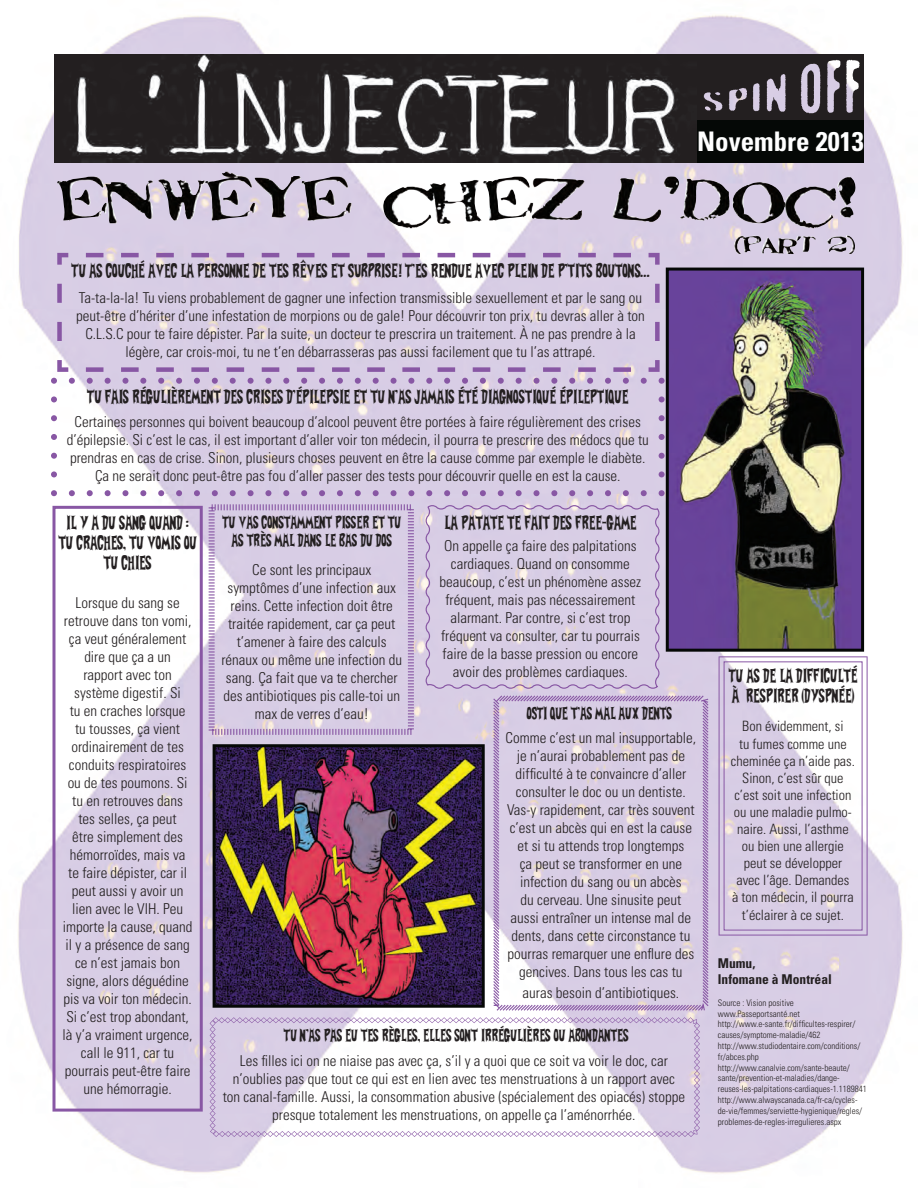
<style>
.page{position:relative;width:918px;height:1188px;background:#fff}
.page>*{position:absolute;margin:0;border:0;box-sizing:border-box;transform-origin:0 0}
.t1{font:700 condensed 27px "Univers LT Std";color:#fff}
.t2{font:16.5px/19.8px "Bat Font";color:#231f20;text-align:center}
.t3{font:300 condensed 15px/18px "Univers LT Std";color:#231f20;text-align:center}
.t4{font:15px/18px "Bat Font";color:#231f20;text-align:center}
.t5{font:300 condensed 14.25px/17.1px "Univers LT Std";color:#231f20;text-align:center}
.t6{font:700 condensed 13.5px/16.2px "Univers LT Std";color:#231f20}
.t7{font:300 condensed 9px/10.8px "Univers LT Std";color:#231f20}
</style>
<div class="page">
<img style="left:18px;top:15px;width:885px;height:1159px">
<img style="left:57px;top:172px;width:799px;height:49px">
<img style="left:54px;top:54px;width:644px;height:109px">
<img style="left:697px;top:54px;width:167px;height:66px">
<img style="left:213px;top:744px;width:272px;height:264px">
<div style="left:697px;top:120px;width:167px;height:42px;background:#050806"></div>
<svg style="left:666px;top:268px;width:198px;height:384px;background:#675871"></svg>
<svg style="left:57px;top:253px;width:603px;height:119px;background:#d6cae2"></svg>
<svg style="left:51px;top:378px;width:614px;height:118px;background:#dacfe5"></svg>
<svg style="left:52px;top:506px;width:151px;height:606px;fill:#d9cee5"></svg>
<div style="left:426px;top:505px;width:234px;height:184px;background:#d8cde5"></div>
<svg style="left:209px;top:504px;width:205px;height:231px;background:#d6cae2"></svg>
<svg style="left:493px;top:695px;width:216px;height:316px;background:#d6cae2"></svg>
<svg style="left:719px;top:656px;width:149px;height:280px"></svg>
<svg style="left:210px;top:1017px;width:490px;height:120px"></svg>
<p class="t2" style="left:72px;top:259px;width:579px">Tu as couché avec la personne de tes rêves et SURPRISE! T’es rendue avec plein de p’tits boutons…</p>
<p class="t3" style="left:76px;top:289px;width:570px">Ta-ta-la-la! Tu viens probablement de gagner une infection transmissible sexuellement et par le sang ou peut-être d’hériter d’une infestation de morpions ou de gale! Pour découvrir ton prix, tu devras aller à ton C.L.S.C pour te faire dépister. Par la suite, un docteur te prescrira un traitement. À ne pas prendre à la légère, car crois-moi, tu ne t’en débarrasseras pas aussi facilement que tu l’as attrapé.</p>
<p class="t2" style="left:87px;top:385px;width:542px">Tu fais régulièrement des crises d’épilepsie et tu n’as jamais été diagnostiqué épileptique</p>
<p class="t3" style="left:67px;top:413px;width:584px">Certaines personnes qui boivent beaucoup d’alcool peuvent être portées à faire régulièrement des crises d’épilepsie. Si c’est le cas, il est important d’aller voir ton médecin, il pourra te prescrire des médocs que tu prendras en cas de crise. Sinon, plusieurs choses peuvent en être la cause comme par exemple le diabète.<br>Ça ne serait donc peut-être pas fou d’aller passer des tests pour découvrir quelle en est la cause.</p>
<h1 class="t1" style="left:697px;top:132px;width:168px">Novembre 2013</h1>
<p class="t2" style="left:59px;top:511px;width:140px">Il y a du sang quand : tu craches, tu vomis ou tu chies</p>
<p class="t4" style="left:222px;top:511px;width:180px">Tu vas constamment pisser et tu as très mal dans le bas du dos</p>
<p class="t2" style="left:444px;top:511px;width:194px">La patate te fait des free-game</p>
<p class="t3" style="left:440px;top:536px;width:203px">On appelle ça faire des palpitations cardiaques. Quand on consomme beaucoup, c’est un phénomène assez fréquent, mais pas nécessairement alarmant. Par contre, si c’est trop fréquent va consulter, car tu pourrais faire de la basse pression ou encore avoir des problèmes cardiaques.</p>
<p class="t3" style="left:221px;top:561px;width:182px">Ce sont les principaux symptômes d’une infection aux reins. Cette infection doit être traitée rapidement, car ça peut t’amener à faire des calculs rénaux ou même une infection du sang. Ça fait que va te chercher des antibiotiques pis calle-toi un max de verres d’eau!</p>
<p class="t3" style="left:63px;top:593px;width:131px">Lorsque du sang se retrouve dans ton vomi, ça veut généralement dire que ça a un<br>rapport avec ton système digestif. Si<br>tu en craches lorsque tu tousses, ça vient ordinairement de tes conduits respiratoires ou de tes poumons. Si tu en retrouves dans tes selles, ça peut<br>être simplement des hémorroïdes, mais va te faire dépister, car il peut aussi y avoir un lien avec le VIH. Peu importe la cause, quand il y a présence de sang ce n’est jamais bon signe, alors déguédine pis va voir ton médecin.<br>Si c’est trop abondant, là y’a vraiment urgence, call le 911, car tu pourrais peut-être faire une hémorragie.</p>
<p class="t4" style="left:527px;top:703px;width:147px">OSTI que t’as mal aux dents</p>
<p class="t3" style="left:506px;top:728px;width:192px">Comme c’est un mal insupportable, je n’aurai probablement pas de difficulté à te convaincre d’aller consulter le doc ou un dentiste.<br>Vas-y rapidement, car très souvent c’est un abcès qui en est la cause et si tu attends trop longtemps<br>ça peut se transformer en une infection du sang ou un abcès<br>du cerveau. Une sinusite peut aussi entraîner un intense mal de dents, dans cette circonstance tu pourras remarquer une enflure des gencives. Dans tous les cas tu</p>
<p class="t3" style="left:523px;top:984px;width:158px">auras besoin d’antibiotiques.</p>
<p class="t4" style="left:284px;top:1024px;width:346px">Tu n’as pas eu tes règles, elles sont irrégulières ou abondantes</p>
<p class="t3" style="left:223px;top:1051px;width:464px">Les filles ici on ne niaise pas avec ça, s’il y a quoi que ce soit va voir le doc, car n’oublies pas que tout ce qui est en lien avec tes menstruations à un rapport avec ton canal-famille. Aussi, la consommation abusive (spécialement des opiacés) stoppe presque totalement les menstruations, on appelle ça l’aménorrhée.</p>
<p class="t2" style="left:729px;top:664px;width:130px;text-align:left">Tu as de la difficulté à respirer (dyspnée)</p>
<p class="t5" style="left:731px;top:718px;width:126px">Bon évidemment, si<br>tu fumes comme une cheminée ça n’aide pas.<br>Sinon, c’est sûr que c’est soit une infection ou une maladie pulmo&shy;naire. Aussi, l’asthme ou bien une allergie peut se développer avec l’âge. Demandes<br>à ton médecin, il pourra t’éclairer à ce sujet.</p>
<p class="t6" style="left:718px;top:956px;width:115px">Mumu,<br>Infomane à Montréal</p>
<p class="t7" style="left:718px;top:997px;width:150px">Source : Vision positive www.Passeportsanté.net http://www.e-sante.fr/difficultes-respirer/ causes/symptome-maladie/462 http://www.studiodentaire.com/conditions/ fr/abces.php http://www.canalvie.com/sante-beaute/ sante/prevention-et-maladies/dange&shy;reuses-les-palpitations-cardiaques-1.1189841 http://www.alwayscanada.ca/fr-ca/cycles&shy;de-vie/femmes/serviette-hygienique/regles/ problemes-de-regles-irregulieres.aspx</p>
</div>
